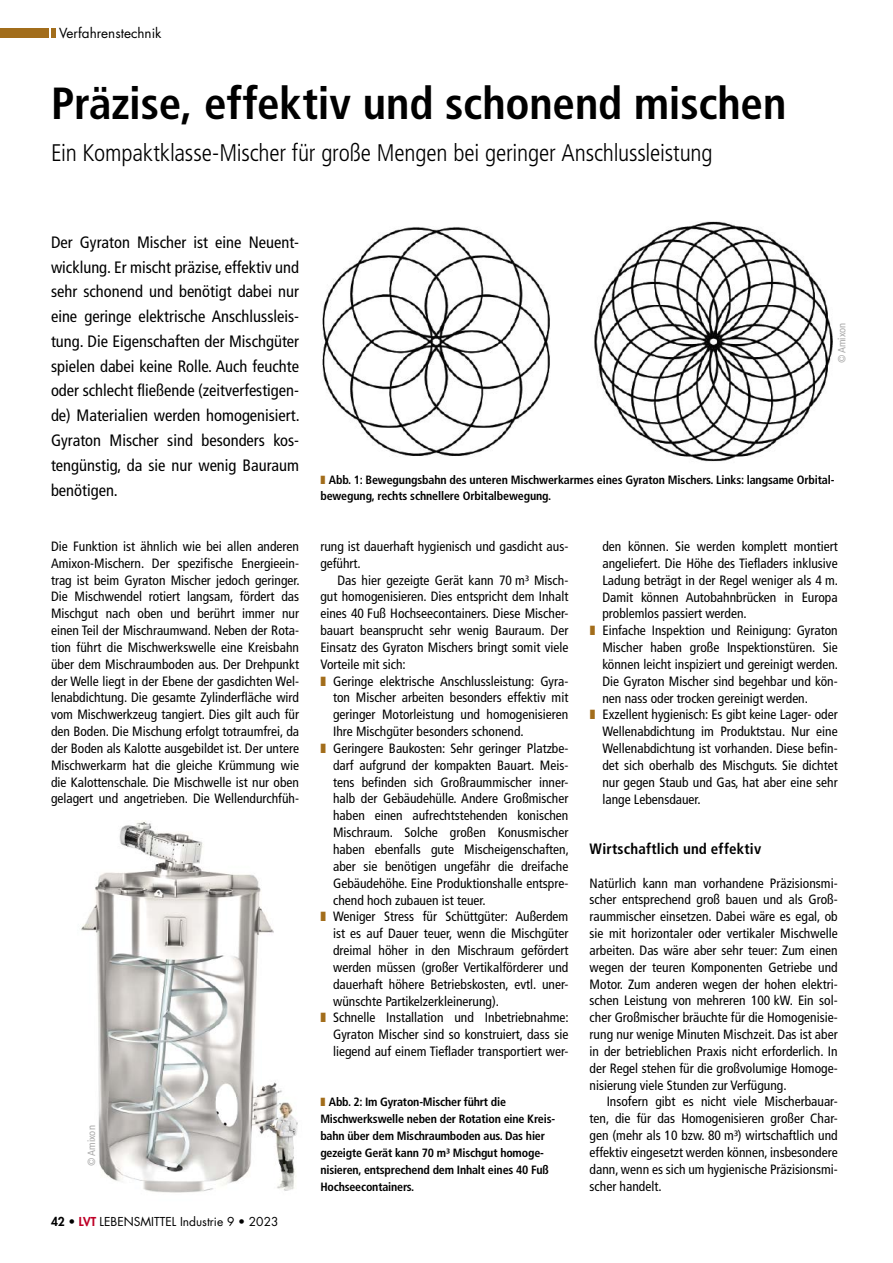
<style>
.page{position:relative;width:893px;height:1263px;background:#fff}
.page>*{position:absolute;margin:0;border:0;box-sizing:border-box;transform-origin:0 0}
.t1{font:700 condensed 45px "Frutiger LT Std";letter-spacing:-.005em;color:#000}
.t2{font:300 condensed 24px "Frutiger LT Std";letter-spacing:-.005em;color:#000}
.t3{font:condensed 16.5px/24.8px "Frutiger LT Std";color:#000;text-align:justify}
.t4{font:700 condensed 15px "Frutiger LT Std";letter-spacing:.01em;color:#000}
.t5{font:condensed 13.5px/16.8px "Frutiger LT Std";color:#000;text-align:justify}
.t6{font:13.5px "Futura Std";color:#000}
.t7{font:700 condensed 12px/16.8px "Frutiger LT Std";letter-spacing:-.015em;color:#000}
.t8{font:12px "Futura Std";color:#000}
.t9{font:condensed 10.5px "Frutiger LT Std";color:#aaa}
.s1{font-weight:800}
.s2{font-weight:800;color:#be0027}
.s3{color:#a26d1b}
</style>
<div class="page">
<img style="left:322px;top:221px;width:511px;height:241px">
<img style="left:81px;top:821px;width:217px;height:372px">
<hr style="left:51px;top:28px;width:4px;height:10px;background:#a26d1b">
<div style="left:0;top:28px;width:48px;height:10px;background:#a26d1b"></div>
<p class="t6" style="left:59px;top:24px;width:104px">Verfahrenstechnik</p>
<h1 class="t1" style="left:51px;top:76px;width:737px">Präzise, effektiv und schonend mischen</h1>
<h2 class="t2" style="left:51px;top:139px;width:663px">Ein Kompaktklasse-Mischer für große Mengen bei geringer Anschlussleistung</h2>
<p class="t3" style="left:51px;top:230px;width:250px">Der Gyraton Mischer ist eine Neuent&shy;wicklung. Er mischt präzise, effektiv und sehr schonend und benötigt dabei nur eine geringe elektrische Anschlussleis&shy;tung. Die Eigenschaften der Mischgüter spielen dabei keine Rolle. Auch feuchte oder schlecht fließende (zeitverfestigen&shy;de) Materialien werden homogenisiert.<br>Gyraton Mischer sind besonders kos&shy;tengünstig, da sie nur wenig Bauraum benötigen.</p>
<p class="t5" style="left:51px;top:538px;width:250px">Die Funktion ist ähnlich wie bei allen anderen Amixon-Mischern. Der spezifische Energieein&shy;trag ist beim Gyraton Mischer jedoch geringer.<br>Die Mischwendel rotiert langsam, fördert das Mischgut nach oben und berührt immer nur einen Teil der Mischraumwand. Neben der Rota&shy;tion führt die Mischwerkswelle eine Kreisbahn über dem Mischraumboden aus. Der Drehpunkt der Welle liegt in der Ebene der gasdichten Wel&shy;lenabdichtung. Die gesamte Zylinderfläche wird vom Mischwerkzeug tangiert. Dies gilt auch für den Boden. Die Mischung erfolgt totraumfrei, da der Boden als Kalotte ausgebildet ist. Der untere Mischwerkarm hat die gleiche Krümmung wie die Kalottenschale. Die Mischwelle ist nur oben gelagert und angetrieben. Die Wellendurchfüh-</p>
<p class="t9" style="left:85px;top:1166px;width:42px;rotate:-90deg">© Amixon</p>
<p class="t8" style="left:51px;top:1214px;width:229px"><span class="s1">42 •</span> <span class="s2">LVT</span> LEBENSMITTEL Industrie 9 • 2023</p>
<p class="t9" style="left:836px;top:363px;width:42px;rotate:-90deg">© Amixon</p>
<p class="t7" style="left:320px;top:471px;width:516px"><span class="s3">❚</span> Abb. 1: Bewegungsbahn des unteren Mischwerkarmes eines Gyraton Mischers. Links: langsame Orbital&shy;bewegung, rechts schnellere Orbitalbewegung.</p>
<p class="t5" style="left:320px;top:538px;width:250px">rung ist dauerhaft hygienisch und gasdicht aus&shy;geführt.</p>
<p class="t5" style="left:337px;top:572px;width:233px">Das hier gezeigte Gerät kann 70 m³ Misch-</p>
<p class="t5" style="left:320px;top:588px;width:250px">gut homogenisieren. Dies entspricht dem Inhalt</p>
<p class="t5" style="left:320px;top:605px;width:250px">eines 40 Fuß Hochseecontainers. Diese Mischer-</p>
<p class="t5" style="left:320px;top:622px;width:250px">bauart beansprucht sehr wenig Bauraum. Der</p>
<p class="t5" style="left:320px;top:639px;width:250px">Einsatz des Gyraton Mischers bringt somit viele</p>
<p class="t5" style="left:320px;top:656px;width:87px">Vorteile mit sich:</p>
<p class="t5" style="left:320px;top:673px;width:250px"><span class="s3">❚</span> Geringe elektrische Anschlussleistung: Gyra-</p>
<p class="t5" style="left:333px;top:689px;width:237px">ton Mischer arbeiten besonders effektiv mit</p>
<p class="t5" style="left:333px;top:706px;width:237px">geringer Motorleistung und homogenisieren</p>
<p class="t5" style="left:333px;top:723px;width:192px">Ihre Mischgüter besonders schonend.</p>
<p class="t5" style="left:320px;top:740px;width:250px"><span class="s3">❚</span> Geringere Baukosten: Sehr geringer Platzbe-</p>
<p class="t5" style="left:333px;top:757px;width:237px">darf aufgrund der kompakten Bauart. Meis-</p>
<p class="t5" style="left:333px;top:774px;width:237px">tens befinden sich Großraummischer inner-</p>
<p class="t5" style="left:333px;top:790px;width:237px">halb der Gebäudehülle. Andere Großmischer</p>
<p class="t5" style="left:333px;top:807px;width:237px">haben einen aufrechtstehenden konischen</p>
<p class="t5" style="left:333px;top:824px;width:237px">Mischraum. Solche großen Konusmischer</p>
<p class="t5" style="left:333px;top:841px;width:237px">haben ebenfalls gute Mischeigenschaften,</p>
<p class="t5" style="left:333px;top:858px;width:237px">aber sie benötigen ungefähr die dreifache</p>
<p class="t5" style="left:333px;top:875px;width:237px">Gebäudehöhe. Eine Produktionshalle entspre-</p>
<p class="t5" style="left:333px;top:891px;width:154px">chend hoch zubauen ist teuer.</p>
<p class="t5" style="left:320px;top:908px;width:250px"><span class="s3">❚</span> Weniger Stress für Schüttgüter: Außerdem</p>
<p class="t5" style="left:333px;top:925px;width:237px">ist es auf Dauer teuer, wenn die Mischgüter</p>
<p class="t5" style="left:333px;top:942px;width:237px">dreimal höher in den Mischraum gefördert</p>
<p class="t5" style="left:333px;top:959px;width:237px">werden müssen (großer Vertikalförderer und</p>
<p class="t5" style="left:333px;top:976px;width:237px">dauerhaft höhere Betriebskosten, evtl. uner-</p>
<p class="t5" style="left:333px;top:992px;width:167px">wünschte Partikelzerkleinerung).</p>
<p class="t5" style="left:320px;top:1009px;width:250px"><span class="s3">❚</span> Schnelle Installation und Inbetriebnahme:</p>
<p class="t5" style="left:333px;top:1026px;width:237px">Gyraton Mischer sind so konstruiert, dass sie</p>
<p class="t5" style="left:333px;top:1043px;width:237px">liegend auf einem Tieflader transportiert wer-</p>
<p class="t7" style="left:320px;top:1094px;width:236px"><span class="s3">❚</span> Abb. 2: Im Gyraton-Mischer führt die Mischwerkswelle neben der Rotation eine Kreis&shy;bahn über dem Mischraumboden aus. Das hier gezeigte Gerät kann 70 m³ Mischgut homoge&shy;nisieren, entsprechend dem Inhalt eines 40 Fuß Hochseecontainers.</p>
<p class="t5" style="left:602px;top:538px;width:237px">den können. Sie werden komplett montiert</p>
<p class="t5" style="left:602px;top:555px;width:237px">angeliefert. Die Höhe des Tiefladers inklusive</p>
<p class="t5" style="left:602px;top:572px;width:237px">Ladung beträgt in der Regel weniger als 4 m.</p>
<p class="t5" style="left:602px;top:589px;width:237px">Damit können Autobahnbrücken in Europa</p>
<p class="t5" style="left:602px;top:605px;width:146px">problemlos passiert werden.</p>
<p class="t5" style="left:590px;top:622px;width:250px"><span class="s3">❚</span> Einfache Inspektion und Reinigung: Gyraton</p>
<p class="t5" style="left:602px;top:639px;width:237px">Mischer haben große Inspektionstüren. Sie</p>
<p class="t5" style="left:602px;top:656px;width:237px">können leicht inspiziert und gereinigt werden.</p>
<p class="t5" style="left:602px;top:673px;width:237px">Die Gyraton Mischer sind begehbar und kön-</p>
<p class="t5" style="left:602px;top:690px;width:207px">nen nass oder trocken gereinigt werden.</p>
<p class="t5" style="left:590px;top:706px;width:250px"><span class="s3">❚</span> Exzellent hygienisch: Es gibt keine Lager- oder</p>
<p class="t5" style="left:602px;top:723px;width:237px">Wellenabdichtung im Produktstau. Nur eine</p>
<p class="t5" style="left:602px;top:740px;width:237px">Wellenabdichtung ist vorhanden. Diese befin-</p>
<p class="t5" style="left:602px;top:757px;width:237px">det sich oberhalb des Mischguts. Sie dichtet</p>
<p class="t5" style="left:602px;top:774px;width:237px">nur gegen Staub und Gas, hat aber eine sehr</p>
<p class="t5" style="left:602px;top:791px;width:100px">lange Lebensdauer.</p>
<p class="t4" style="left:590px;top:840px;width:173px">Wirtschaftlich und effektiv</p>
<p class="t5" style="left:590px;top:874px;width:250px">Natürlich kann man vorhandene Präzisionsmi&shy;scher entsprechend groß bauen und als Groß&shy;raummischer einsetzen. Dabei wäre es egal, ob sie mit horizontaler oder vertikaler Mischwelle arbeiten. Das wäre aber sehr teuer: Zum einen wegen der teuren Komponenten Getriebe und Motor. Zum anderen wegen der hohen elektri&shy;schen Leistung von mehreren 100 kW. Ein sol&shy;cher Großmischer bräuchte für die Homogenisie&shy;rung nur wenige Minuten Mischzeit. Das ist aber in der betrieblichen Praxis nicht erforderlich. In der Regel stehen für die großvolumige Homoge&shy;nisierung viele Stunden zur Verfügung.</p>
<p class="t5" style="left:590px;top:1093px;width:250px;text-indent:17px">Insofern gibt es nicht viele Mischerbauar&shy;ten, die für das Homogenisieren großer Char&shy;gen (mehr als 10 bzw. 80 m³) wirtschaftlich und effektiv eingesetzt werden können, insbesondere dann, wenn es sich um hygienische Präzisionsmi&shy;scher handelt.</p>
</div>
